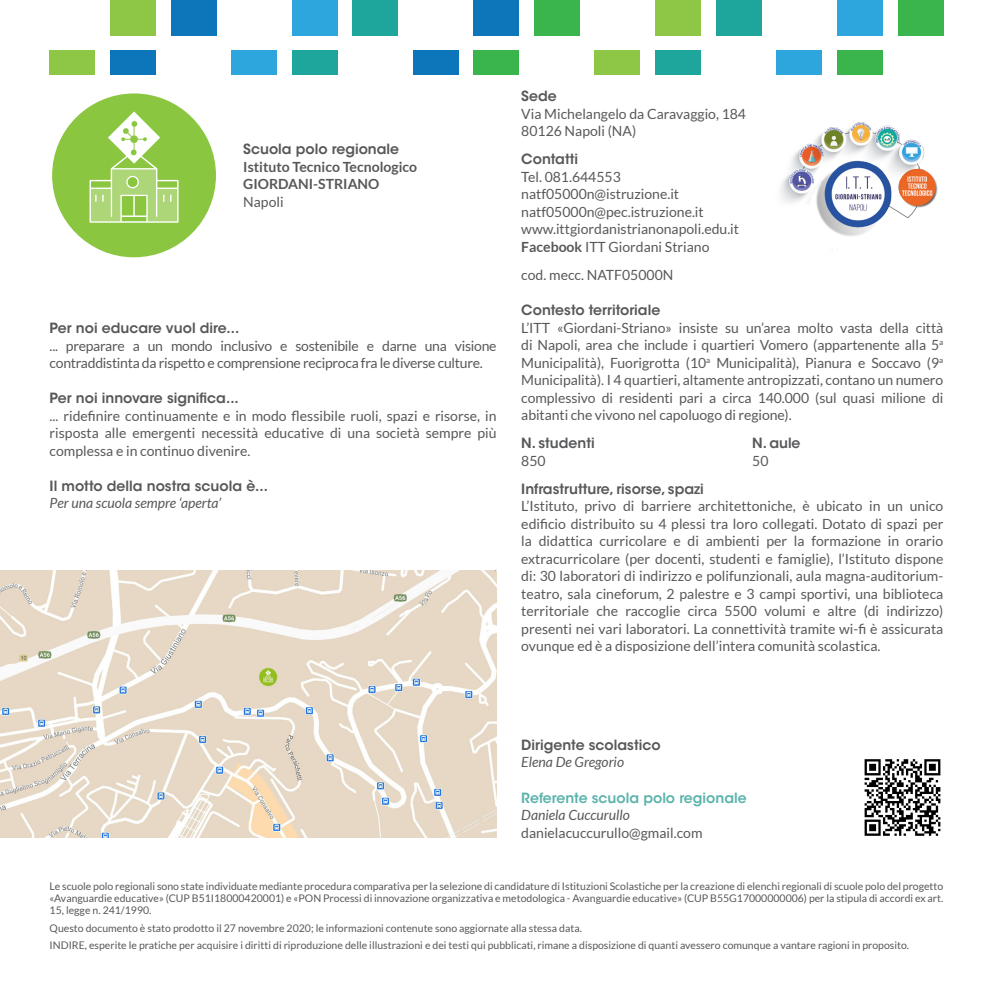
<style>
.page{position:relative;width:993px;height:993px;background:#fff}
.page>*{position:absolute;margin:0;border:0;box-sizing:border-box;transform-origin:0 0}
.testo_spiega_IDEA{font:14px/17.5px "Lato";color:#57585a;text-align:justify}
.testo_spiega_IDEA-2{font:600 14px "ITC Avant Garde Std";color:#57585a}
.testo_spiega_IDEA-3{font:14px/17.5px "Lato";letter-spacing:-.02em;color:#57585a}
.testo_spiega_IDEA-4{font:italic 14px "Lato";color:#57585a}
.testo_spiega_IDEA-5{font:700 14px "Lato";color:#57585a}
.testo_spiega_IDEA-6{font:600 14px "ITC Avant Garde Std";color:#5cb3ac}
.testo_spiega_IDEA-7{font:10.5px/12.2px "Lato";color:#57585a;text-align:justify}
.s1{font-weight:700}
</style>
<div class="page">
<div style="left:837px;top:0;width:45px;height:35px;background:#2da6de"></div>
<div style="left:776px;top:50px;width:45px;height:25px;background:#2da6de"></div>
<div style="left:716px;top:0;width:45px;height:35px;background:#1ea59c"></div>
<div style="left:655px;top:50px;width:45px;height:25px;background:#1ea59c"></div>
<div style="left:292px;top:0;width:45px;height:35px;background:#2da6de"></div>
<div style="left:352px;top:0;width:46px;height:35px;background:#1ea59c"></div>
<div style="left:473px;top:0;width:46px;height:35px;background:#0d76bb"></div>
<div style="left:534px;top:0;width:45px;height:35px;background:#39b54c"></div>
<div style="left:413px;top:50px;width:45px;height:25px;background:#0d76bb"></div>
<div style="left:473px;top:50px;width:46px;height:25px;background:#39b54c"></div>
<div style="left:231px;top:50px;width:46px;height:25px;background:#2da6de"></div>
<div style="left:292px;top:50px;width:45px;height:25px;background:#1ea59c"></div>
<div style="left:110px;top:0;width:46px;height:35px;background:#8ec745"></div>
<div style="left:171px;top:0;width:45px;height:35px;background:#0d76bb"></div>
<div style="left:50px;top:50px;width:45px;height:25px;background:#8ec745"></div>
<div style="left:110px;top:50px;width:46px;height:25px;background:#0d76bb"></div>
<div style="left:897px;top:0;width:46px;height:35px;background:#39b54c"></div>
<div style="left:836px;top:50px;width:46px;height:25px;background:#39b54c"></div>
<div style="left:655px;top:0;width:45px;height:35px;background:#8ec745"></div>
<div style="left:594px;top:50px;width:46px;height:25px;background:#8ec745"></div>
<img style="left:0;top:570px;width:496px;height:267px">
<img style="left:864px;top:759px;width:77px;height:77px">
<img style="left:780px;top:122px;width:157px;height:114px">
<div style="left:52px;top:93px;width:164px;height:164px;background:#8bc640;border-radius:50%"></div>
<svg style="left:89px;top:111px;width:89px;height:112px"></svg>
<p class="testo_spiega_IDEA-2" style="left:243px;top:140px;width:157px">Scuola polo regionale</p>
<p class="testo_spiega_IDEA-5" style="left:243px;top:159px;width:175px">Istituto Tecnico Tecnologico</p>
<p class="testo_spiega_IDEA-5" style="left:243px;top:176px;width:138px">GIORDANI-STRIANO</p>
<p class="testo_spiega_IDEA" style="left:243px;top:193px;width:42px">Napoli</p>
<p class="testo_spiega_IDEA-2" style="left:50px;top:319px;width:191px">Per noi educare vuol dire...</p>
<p class="testo_spiega_IDEA-3" style="left:50px;top:336px;width:448px">... preparare a un mondo inclusivo e sostenibile e darne una visione contraddistinta da rispetto e comprensione reciproca fra le diverse culture.</p>
<p class="testo_spiega_IDEA-2" style="left:50px;top:389px;width:191px">Per noi innovare significa...</p>
<p class="testo_spiega_IDEA" style="left:50px;top:406px;width:448px">... ridefinire continuamente e in modo flessibile ruoli, spazi e risorse, in risposta alle emergenti necessità educative di una società sempre più complessa e in continuo divenire.</p>
<p class="testo_spiega_IDEA-2" style="left:50px;top:476px;width:220px">Il motto della nostra scuola è...</p>
<p class="testo_spiega_IDEA-4" style="left:50px;top:495px;width:173px">Per una scuola sempre ‘aperta’</p>
<p class="testo_spiega_IDEA-2" style="left:521px;top:87px;width:37px">Sede</p>
<p class="testo_spiega_IDEA" style="left:521px;top:105px;width:226px">Via Michelangelo da Caravaggio, 184</p>
<p class="testo_spiega_IDEA" style="left:521px;top:122px;width:116px">80126 Napoli (NA)</p>
<p class="testo_spiega_IDEA-2" style="left:521px;top:150px;width:58px">Contatti</p>
<p class="testo_spiega_IDEA" style="left:521px;top:168px;width:101px">Tel. 081.644553</p>
<p class="testo_spiega_IDEA" style="left:521px;top:185px;width:159px">natf05000n@istruzione.it</p>
<p class="testo_spiega_IDEA" style="left:521px;top:203px;width:184px">natf05000n@pec.istruzione.it</p>
<p class="testo_spiega_IDEA" style="left:521px;top:220px;width:219px">www.ittgiordanistrianonapoli.edu.it</p>
<p class="testo_spiega_IDEA" style="left:521px;top:238px;width:190px"><span class="s1">Facebook</span> ITT Giordani Striano</p>
<p class="testo_spiega_IDEA" style="left:521px;top:266px;width:153px">cod. mecc. NATF05000N</p>
<p class="testo_spiega_IDEA-2" style="left:521px;top:301px;width:140px">Contesto territoriale</p>
<p class="testo_spiega_IDEA" style="left:521px;top:318px;width:423px">L’ITT «Giordani-Striano» insiste su un’area molto vasta della città di Napoli, area che include i quartieri Vomero (appartenente alla 5<sup>a </sup>Municipalità), Fuorigrotta (10<sup>a</sup> Municipalità), Pianura e Soccavo (9<sup>a </sup>Municipalità). I 4 quartieri, altamente antropizzati, contano un numero complessivo di residenti pari a circa 140.000 (sul quasi milione di abitanti che vivono nel capoluogo di regione).</p>
<p class="testo_spiega_IDEA-2" style="left:521px;top:434px;width:75px">N. studenti</p>
<p class="testo_spiega_IDEA-2" style="left:752px;top:434px;width:50px">N. aule</p>
<p class="testo_spiega_IDEA" style="left:521px;top:451px;width:26px">850</p>
<p class="testo_spiega_IDEA" style="left:752px;top:451px;width:18px">50</p>
<p class="testo_spiega_IDEA-2" style="left:521px;top:479px;width:184px">Infrastrutture, risorse, spazi</p>
<p class="testo_spiega_IDEA" style="left:521px;top:497px;width:423px">L’Istituto, privo di barriere architettoniche, è ubicato in un unico edificio distribuito su 4 plessi tra loro collegati. Dotato di spazi per la didattica curricolare e di ambienti per la formazione in orario extracurricolare (per docenti, studenti e famiglie), l’Istituto dispone di: 30 laboratori di indirizzo e polifunzionali, aula magna-auditorium&shy;teatro, sala cineforum, 2 palestre e 3 campi sportivi, una biblioteca territoriale che raccoglie circa 5500 volumi e altre (di indirizzo) presenti nei vari laboratori. La connettività tramite wi-fi è assicurata ovunque ed è a disposizione dell’intera comunità scolastica.</p>
<p class="testo_spiega_IDEA-2" style="left:521px;top:735px;width:141px">Dirigente scolastico</p>
<p class="testo_spiega_IDEA-4" style="left:521px;top:754px;width:104px">Elena De Gregorio</p>
<p class="testo_spiega_IDEA-6" style="left:521px;top:788px;width:227px">Referente scuola polo regionale</p>
<p class="testo_spiega_IDEA-4" style="left:521px;top:806px;width:110px">Daniela Cuccurullo</p>
<p class="testo_spiega_IDEA" style="left:521px;top:823px;width:183px">danielacuccurullo@gmail.com</p>
<p class="testo_spiega_IDEA-7" style="left:50px;top:879px;width:894px">Le scuole polo regionali sono state individuate mediante procedura comparativa per la selezione di candidature di Istituzioni Scolastiche per la creazione di elenchi regionali di scuole polo del progetto «Avanguardie educative» (CUP B51I18000420001) e «PON Processi di innovazione organizzativa e metodologica - Avanguardie educative» (CUP B55G17000000006) per la stipula di accordi ex art.<br>15, legge n. 241/1990.</p>
<p class="testo_spiega_IDEA-7" style="left:50px;top:921px;width:533px">Questo documento è stato prodotto il 27 novembre 2020; le informazioni contenute sono aggiornate alla stessa data.</p>
<p class="testo_spiega_IDEA-7" style="left:50px;top:938px;width:860px">INDIRE, esperite le pratiche per acquisire i diritti di riproduzione delle illustrazioni e dei testi qui pubblicati, rimane a disposizione di quanti avessero comunque a vantare ragioni in proposito.</p>
</div>
